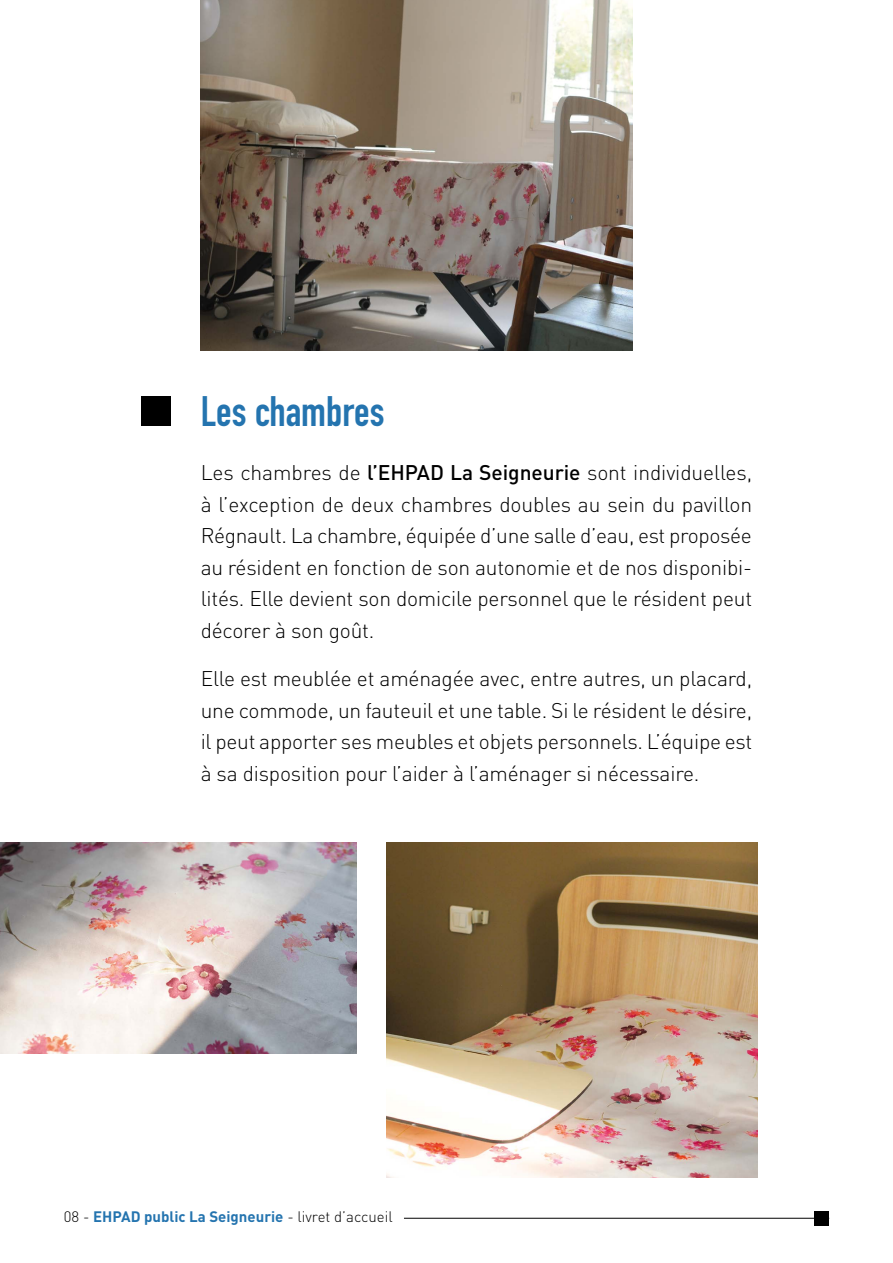
<style>
.page{position:relative;width:893px;height:1263px;background:#fff}
.page>*{position:absolute;margin:0;border:0;box-sizing:border-box;transform-origin:0 0}
.t1{font:42px "DIN Engschrift Std";color:#2474af}
.t2{font:300 21px/31.5px "DIN";letter-spacing:-.01em;color:#000;text-align:justify}
.t3{font:700 15px "DIN";color:#2474af}
.s1{font-weight:500}
.s2{font-weight:300;color:#000}
</style>
<div class="page">
<hr style="left:404px;top:1218px;width:425px;height:1px;background:#000">
<div style="left:814px;top:1211px;width:15px;height:15px;background:#000"></div>
<img style="left:386px;top:843px;width:372px;height:335px">
<img style="left:201px;top:0;width:431px;height:350px">
<img style="left:0;top:843px;width:357px;height:210px">
<div style="left:141px;top:396px;width:30px;height:29px;background:#000"></div>
<h1 class="t1" style="left:201px;top:387px;width:185px">Les chambres</h1>
<p class="t2" style="left:201px;top:457px;width:553px">Les chambres de <span class="s1">l’EHPAD La Seigneurie</span> sont individuelles, à l’exception de deux chambres doubles au sein du pavillon Régnault. La chambre, équipée d’une salle d’eau, est proposée au résident en fonction de son autonomie et de nos disponibi&shy;lités. Elle devient son domicile personnel que le résident peut décorer à son goût.</p>
<p class="t2" style="left:201px;top:663px;width:553px">Elle est meublée et aménagée avec, entre autres, un placard, une commode, un fauteuil et une table. Si le résident le désire, il peut apporter ses meubles et objets personnels. L’équipe est à sa disposition pour l’aider à l’aménager si nécessaire.</p>
<p class="t3" style="left:64px;top:1207px;width:330px"><span class="s2">08 -</span> EHPAD public La Seigneurie <span class="s2">- livret d’accueil</span></p>
</div>
